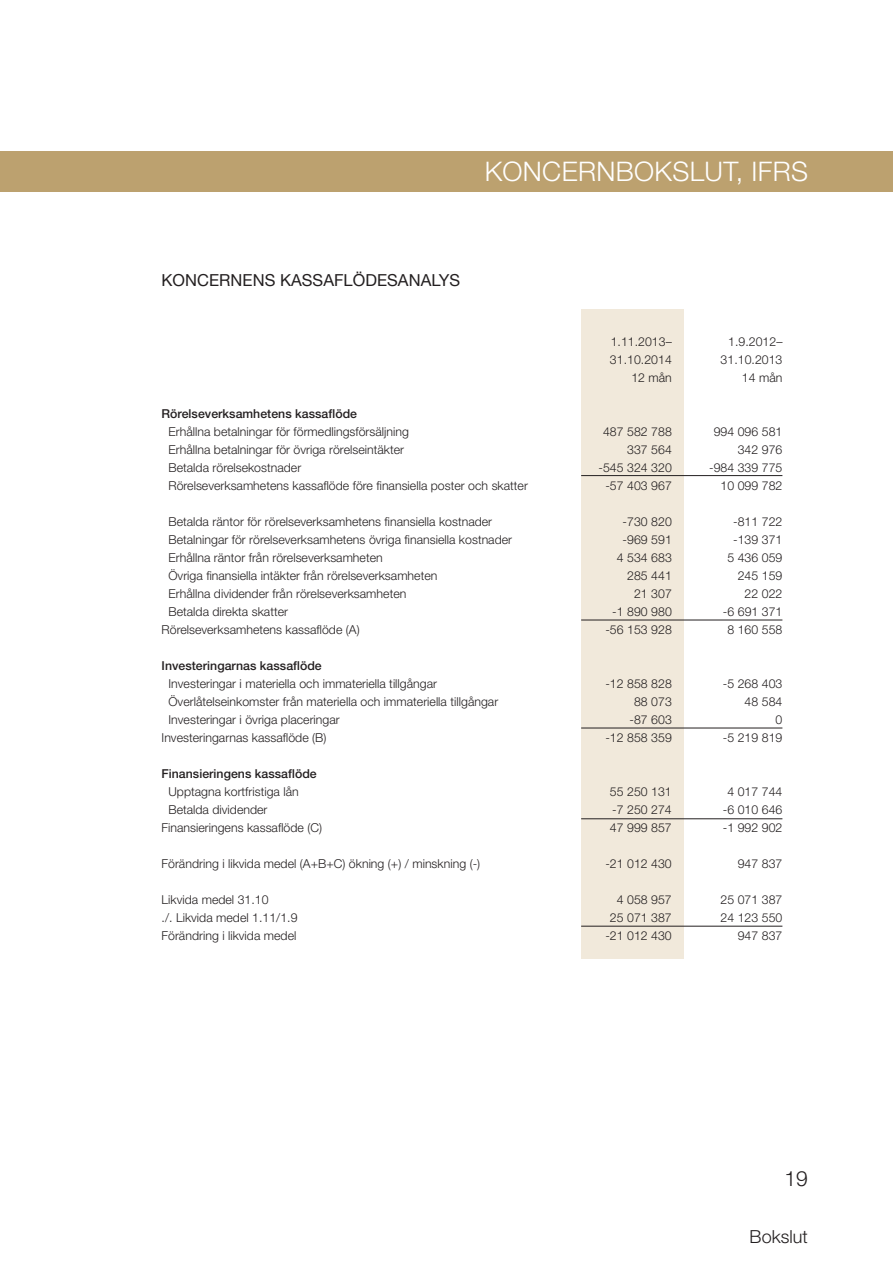
<style>
.page{position:relative;width:893px;height:1263px;background:#fff}
.page>*{position:absolute;margin:0;border:0;box-sizing:border-box;transform-origin:0 0}
.t1{font:300 27px "Helvetica Neue";letter-spacing:.015em;color:#fff}
.t2{font:300 21px "Helvetica Neue";color:#231f20}
.t3{font:300 18px "Helvetica Neue";letter-spacing:.005em;color:#231f20}
.t4{font:16.5px "Helvetica Neue";letter-spacing:.005em;color:#231f20}
.t5{font:300 12.3px "Helvetica Neue";letter-spacing:.005em;color:#231f20}
.t6{font:500 12.3px "Helvetica Neue";letter-spacing:.005em;color:#231f20}
</style>
<div class="page">
<div style="left:0;top:151px;width:893px;height:40px;background:#bca16f"></div>
<div style="left:581px;top:309px;width:102px;height:649px;background:#f1e9db"></div>
<hr style="left:581px;top:475px;width:201px;height:1px;background:#231f20">
<hr style="left:581px;top:620px;width:201px;height:1px;background:#231f20">
<hr style="left:581px;top:728px;width:201px;height:1px;background:#231f20">
<hr style="left:581px;top:818px;width:201px;height:1px;background:#231f20">
<hr style="left:581px;top:926px;width:201px;height:1px;background:#231f20">
<h1 class="t1" style="left:485px;top:155px;width:325px">KONCERNBOKSLUT, IFRS</h1>
<h3 class="t4" style="left:162px;top:268px;width:300px">KONCERNENS KASSAFLÖDESANALYS</h3>
<p class="t5" style="left:611px;top:334px;width:63px">1.11.2013–</p>
<p class="t5" style="left:728px;top:334px;width:56px">1.9.2012–</p>
<p class="t5" style="left:610px;top:352px;width:63px">31.10.2014</p>
<p class="t5" style="left:721px;top:352px;width:63px">31.10.2013</p>
<p class="t5" style="left:631px;top:370px;width:42px">12 mån</p>
<p class="t5" style="left:742px;top:370px;width:42px">14 mån</p>
<p class="t6" style="left:162px;top:406px;width:197px">Rörelseverksamhetens kassaflöde</p>
<p class="t5" style="left:168px;top:424px;width:242px">Erhållna betalningar för förmedlingsförsäljning</p>
<p class="t5" style="left:603px;top:424px;width:70px">487 582 788</p>
<p class="t5" style="left:714px;top:424px;width:70px">994 096 581</p>
<p class="t5" style="left:168px;top:442px;width:237px">Erhållna betalningar för övriga rörelseintäkter</p>
<p class="t5" style="left:627px;top:442px;width:46px">337 564</p>
<p class="t5" style="left:738px;top:442px;width:46px">342 976</p>
<p class="t5" style="left:168px;top:460px;width:134px">Betalda rörelsekostnader</p>
<p class="t5" style="left:598px;top:460px;width:75px">-545 324 320</p>
<p class="t5" style="left:709px;top:460px;width:75px">-984 339 775</p>
<p class="t5" style="left:168px;top:478px;width:361px">Rörelseverksamhetens kassaflöde före finansiella poster och skatter</p>
<p class="t5" style="left:605px;top:478px;width:68px">-57 403 967</p>
<p class="t5" style="left:720px;top:478px;width:63px">10 099 782</p>
<p class="t5" style="left:168px;top:514px;width:325px">Betalda räntor för rörelseverksamhetens finansiella kostnader</p>
<p class="t5" style="left:623px;top:514px;width:51px">-730 820</p>
<p class="t5" style="left:733px;top:514px;width:51px">-811 722</p>
<p class="t5" style="left:168px;top:532px;width:345px">Betalningar för rörelseverksamhetens övriga finansiella kostnader</p>
<p class="t5" style="left:623px;top:532px;width:51px">-969 591</p>
<p class="t5" style="left:733px;top:532px;width:51px">-139 371</p>
<p class="t5" style="left:168px;top:550px;width:216px">Erhållna räntor från rörelseverksamheten</p>
<p class="t5" style="left:617px;top:550px;width:57px">4 534 683</p>
<p class="t5" style="left:727px;top:550px;width:57px">5 436 059</p>
<p class="t5" style="left:168px;top:568px;width:270px">Övriga finansiella intäkter från rörelseverksamheten</p>
<p class="t5" style="left:627px;top:568px;width:46px">285 441</p>
<p class="t5" style="left:738px;top:568px;width:46px">245 159</p>
<p class="t5" style="left:168px;top:586px;width:239px">Erhållna dividender från rörelseverksamheten</p>
<p class="t5" style="left:634px;top:586px;width:39px">21 307</p>
<p class="t5" style="left:745px;top:586px;width:39px">22 022</p>
<p class="t5" style="left:168px;top:604px;width:121px">Betalda direkta skatter</p>
<p class="t5" style="left:612px;top:604px;width:61px">-1 890 980</p>
<p class="t5" style="left:723px;top:604px;width:61px">-6 691 371</p>
<p class="t5" style="left:162px;top:622px;width:200px">Rörelseverksamhetens kassaflöde (A)</p>
<p class="t5" style="left:605px;top:622px;width:68px">-56 153 928</p>
<p class="t5" style="left:727px;top:622px;width:57px">8 160 558</p>
<p class="t6" style="left:162px;top:658px;width:162px">Investeringarnas kassaflöde</p>
<p class="t5" style="left:168px;top:676px;width:270px">Investeringar i materiella och immateriella tillgångar</p>
<p class="t5" style="left:605px;top:676px;width:68px">-12 858 828</p>
<p class="t5" style="left:723px;top:676px;width:61px">-5 268 403</p>
<p class="t5" style="left:168px;top:694px;width:331px">Överlåtelseinkomster från materiella och immateriella tillgångar</p>
<p class="t5" style="left:634px;top:694px;width:39px">88 073</p>
<p class="t5" style="left:745px;top:694px;width:39px">48 584</p>
<p class="t5" style="left:168px;top:712px;width:173px">Investeringar i övriga placeringar</p>
<p class="t5" style="left:629px;top:712px;width:44px">-87 603</p>
<p class="t5" style="left:776px;top:712px;width:8px">0</p>
<p class="t5" style="left:162px;top:730px;width:166px">Investeringarnas kassaflöde (B)</p>
<p class="t5" style="left:605px;top:730px;width:68px">-12 858 359</p>
<p class="t5" style="left:723px;top:730px;width:61px">-5 219 819</p>
<p class="t6" style="left:162px;top:766px;width:157px">Finansieringens kassaflöde</p>
<p class="t5" style="left:168px;top:784px;width:132px">Upptagna kortfristiga lån</p>
<p class="t5" style="left:610px;top:784px;width:63px">55 250 131</p>
<p class="t5" style="left:727px;top:784px;width:57px">4 017 744</p>
<p class="t5" style="left:168px;top:802px;width:101px">Betalda dividender</p>
<p class="t5" style="left:612px;top:802px;width:61px">-7 250 274</p>
<p class="t5" style="left:723px;top:802px;width:61px">-6 010 646</p>
<p class="t5" style="left:162px;top:820px;width:162px">Finansieringens kassaflöde (C)</p>
<p class="t5" style="left:610px;top:820px;width:63px">47 999 857</p>
<p class="t5" style="left:723px;top:820px;width:61px">-1 992 902</p>
<p class="t5" style="left:162px;top:856px;width:320px">Förändring i likvida medel (A+B+C) ökning (+) / minskning (-)</p>
<p class="t5" style="left:605px;top:856px;width:68px">-21 012 430</p>
<p class="t5" style="left:738px;top:856px;width:46px">947 837</p>
<p class="t5" style="left:162px;top:892px;width:109px">Likvida medel 31.10</p>
<p class="t5" style="left:617px;top:892px;width:57px">4 058 957</p>
<p class="t5" style="left:720px;top:892px;width:63px">25 071 387</p>
<p class="t5" style="left:162px;top:910px;width:138px">./. Likvida medel 1.11/1.9</p>
<p class="t5" style="left:610px;top:910px;width:63px">25 071 387</p>
<p class="t5" style="left:720px;top:910px;width:63px">24 123 550</p>
<p class="t5" style="left:162px;top:928px;width:136px">Förändring i likvida medel</p>
<p class="t5" style="left:605px;top:928px;width:68px">-21 012 430</p>
<p class="t5" style="left:738px;top:928px;width:46px">947 837</p>
<h2 class="t2" style="left:785px;top:1166px;width:25px">19</h2>
<h3 class="t3" style="left:750px;top:1225px;width:60px">Bokslut</h3>
</div>
